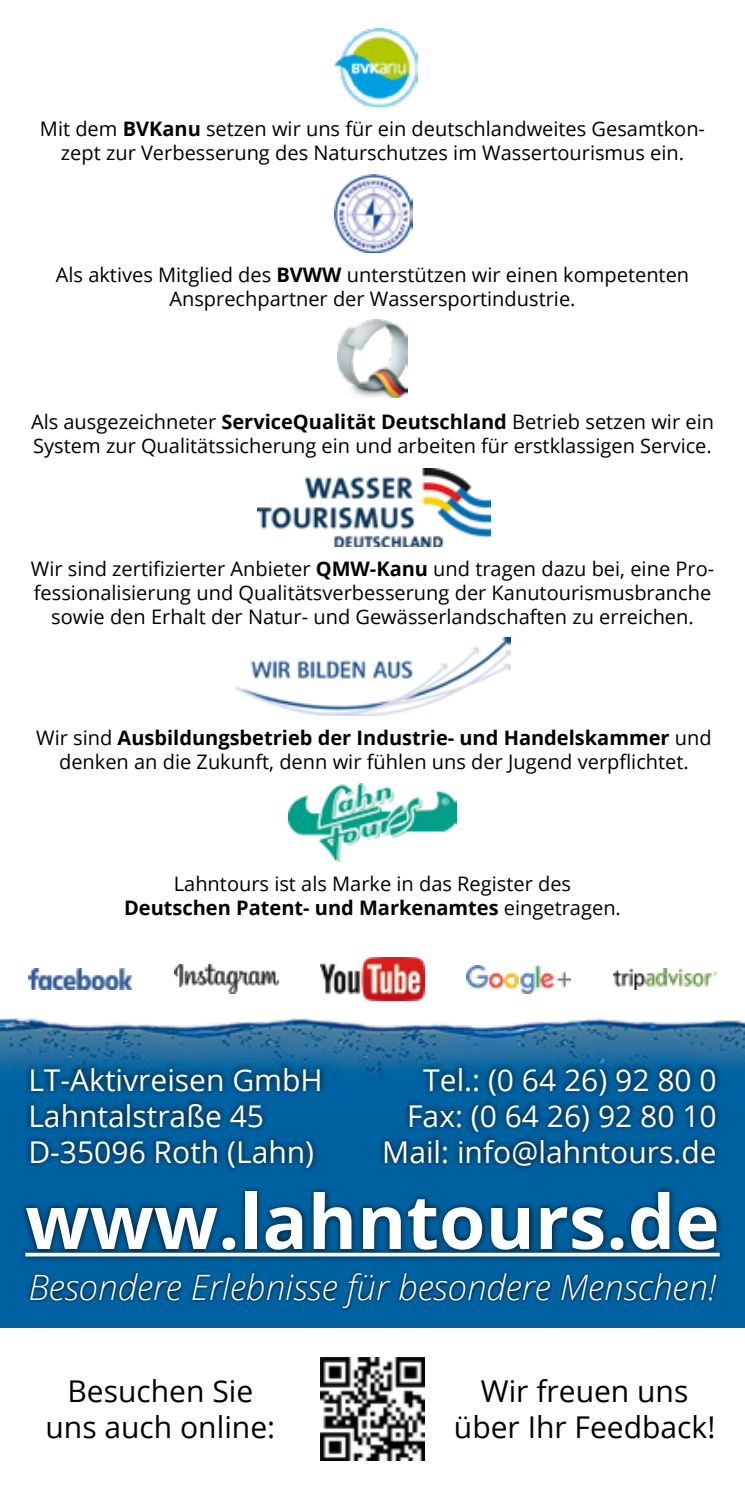
<style>
.page{position:relative;width:745px;height:1489px;background:#fff}
.page>*{position:absolute;margin:0;border:0;box-sizing:border-box;transform-origin:0 0}
.t1{font:700 75px "Open Sans";color:#fff}
.t2{font:italic 300 35px "Open Sans";color:#fff}
.t3{font:30px/36px "Open Sans";color:#fff;text-align:right}
.t4{font:30px/36px "Open Sans";color:#000;text-align:center}
.t5{font:20px/24px "Open Sans";color:#000;text-align:center}
.s1{font-weight:700}
</style>
<div class="page">
<img style="left:0;top:1018px;width:744px;height:88px">
<div style="left:0;top:1106px;width:744px;height:382px;background:#0061a1"></div>
<div style="left:0;top:1328px;width:744px;height:160px;background:#fff"></div>
<div style="left:378px;top:1061px;width:342px;height:110px;background:#000;opacity:.75"></div>
<div style="left:26px;top:1061px;width:300px;height:112px;background:#000;opacity:.75"></div>
<div style="left:20px;top:1185px;width:705px;height:76px;background:#000;opacity:.75"></div>
<svg style="left:25px;top:1252px;width:694px;height:4px;fill:#fff"></svg>
<div style="left:27px;top:1271px;width:691px;height:39px;background:#000;opacity:.75"></div>
<img style="left:320px;top:1357px;width:104px;height:103px">
<img style="left:28px;top:968px;width:104px;height:21px">
<img style="left:174px;top:964px;width:104px;height:29px">
<img style="left:320px;top:957px;width:104px;height:43px">
<img style="left:466px;top:965px;width:104px;height:28px">
<img style="left:613px;top:968px;width:103px;height:21px">
<img style="left:334px;top:28px;width:83px;height:78px">
<img style="left:334px;top:174px;width:78px;height:78px">
<img style="left:337px;top:320px;width:70px;height:78px">
<img style="left:257px;top:468px;width:233px;height:78px">
<img style="left:235px;top:637px;width:275px;height:78px">
<img style="left:288px;top:783px;width:168px;height:78px">
<p class="t5" style="left:40px;top:116px;width:666px">Mit dem <span class="s1">BVKanu</span> setzen wir uns für ein deutschlandweites Gesamtkon&shy;zept zur Verbesserung des Naturschutzes im Wassertourismus ein.</p>
<p class="t5" style="left:56px;top:262px;width:634px">Als aktives Mitglied des <span class="s1">BVWW</span> unterstützen wir einen kompetenten<br>Ansprechpartner der Wassersportindustrie.</p>
<p class="t5" style="left:31px;top:409px;width:684px;text-align:left">Als ausgezeichneter <span class="s1">ServiceQualität Deutschland</span> Betrieb setzen wir ein<br>System zur Qualitätssicherung ein und arbeiten für erstklassigen Service.</p>
<p class="t5" style="left:31px;top:556px;width:684px">Wir sind zertifizierter Anbieter <span class="s1">QMW-Kanu</span> und tragen dazu bei, eine Pro&shy;fessionalisierung und Qualitätsverbesserung der Kanutourismusbranche sowie den Erhalt der Natur- und Gewässerlandschaften zu erreichen.</p>
<p class="t5" style="left:36px;top:725px;width:676px">Wir sind <span class="s1">Ausbildungsbetrieb der Industrie- und Handelskammer</span> und denken an die Zukunft, denn wir fühlen uns der Jugend verpflichtet.</p>
<p class="t5" style="left:124px;top:871px;width:498px">Lahntours ist als Marke in das Register des<br><span class="s1">Deutschen Patent- und Markenamtes</span> eingetragen.</p>
<h3 class="t3" style="left:28px;top:1061px;width:296px;text-align:left">LT-Aktivreisen GmbH<br>Lahntalstraße 45<br>D-35096 Roth (Lahn)</h3>
<h1 class="t1" style="left:25px;top:1168px;width:695px">www.lahntours.de</h1>
<h2 class="t2" style="left:28px;top:1263px;width:689px">Besondere Erlebnisse für besondere Menschen!</h2>
<h3 class="t3" style="left:382px;top:1061px;width:336px">Tel.: (0 64 26) 92 80 0<br>Fax: (0 64 26) 92 80 10<br>Mail: info@lahntours.de</h3>
<h3 class="t4" style="left:45px;top:1372px;width:231px">Besuchen Sie uns auch online:</h3>
<h3 class="t4" style="left:453px;top:1372px;width:263px">Wir freuen uns über Ihr Feedback!</h3>
</div>
